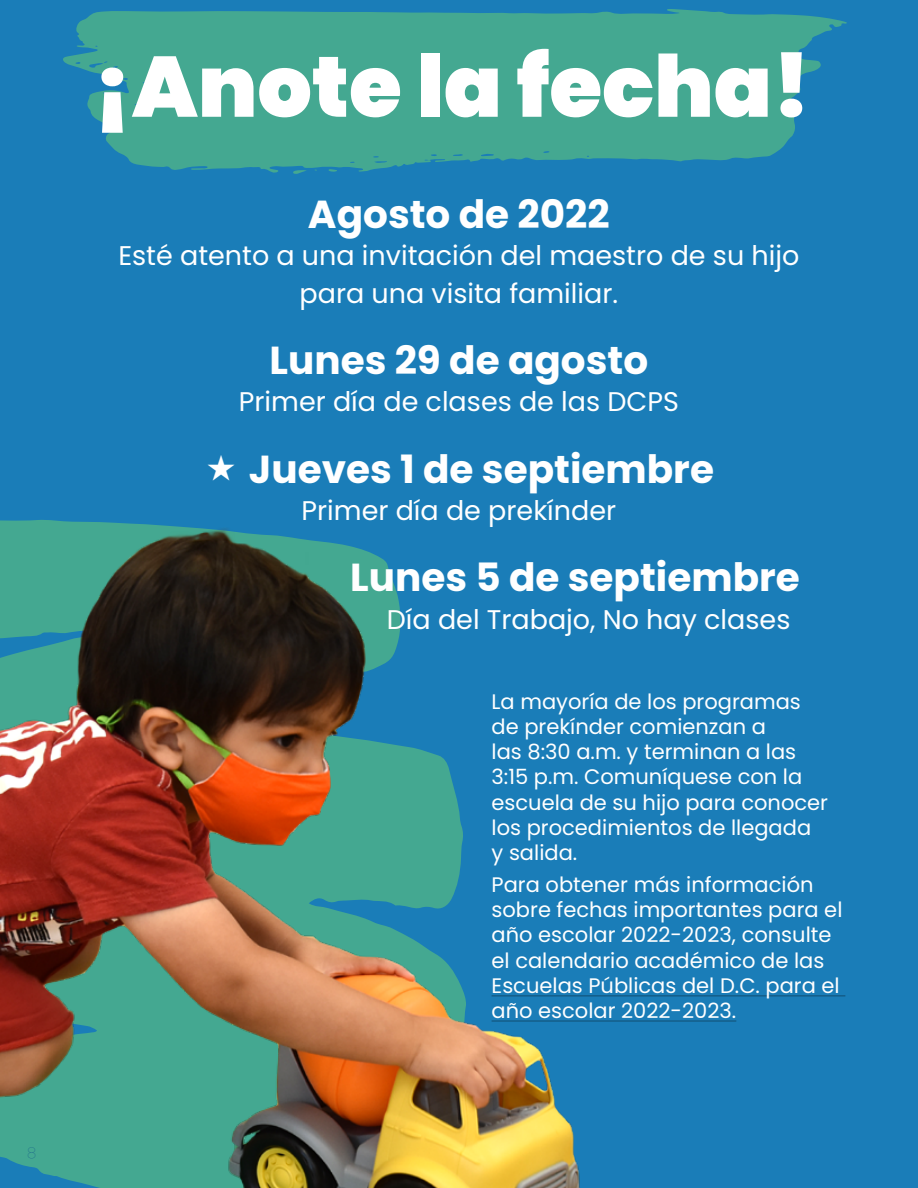
<style>
.page{position:relative;width:918px;height:1188px;background:#fff}
.page>*{position:absolute;margin:0;border:0;box-sizing:border-box;transform-origin:0 0}
.t1{font:900 85.5px "Poppins";color:#fff}
.Hyperlink{font:700 39px "Poppins";color:#fff}
.Hyperlink-2{font:27px/37.5px "Poppins";color:#fff;text-align:center}
.t2{font:21px/25.2px "Poppins";color:#fff}
.t3{font:100 15px "Poppins";color:#145e8a}
</style>
<div class="page">
<div style="left:0;top:1px;width:918px;height:1187px;background:#1a7db8"></div>
<hr style="left:492px;top:995px;width:353px;height:2px;background:#145e8a">
<hr style="left:492px;top:1020px;width:244px;height:2px;background:#145e8a">
<svg style="left:63px;top:9px;width:784px;height:164px;fill:#44a891"></svg>
<svg style="left:293px;top:170px;width:14px;height:4px"></svg>
<svg style="left:328px;top:169px;width:9px;height:3px"></svg>
<img style="left:0;top:520px;width:726px;height:668px">
<p class="t3" style="left:27px;top:1144px;width:11px">8</p>
<p class="t1" style="left:93px;top:37px;width:719px">¡Anote la fecha!</p>
<p class="Hyperlink" style="left:308px;top:191px;width:303px">Agosto de 2022</p>
<p class="Hyperlink-2" style="left:118px;top:237px;width:683px">Esté atento a una invitación del maestro de su hijo para una visita familiar.</p>
<p class="Hyperlink" style="left:269px;top:338px;width:380px">Lunes 29 de agosto</p>
<p class="Hyperlink-2" style="left:239px;top:383px;width:441px">Primer día de clases de las DCPS</p>
<p class="Hyperlink" style="left:249px;top:446px;width:467px">Jueves 1 de septiembre</p>
<p class="Hyperlink-2" style="left:302px;top:492px;width:316px">Primer día de prekínder</p>
<p class="Hyperlink" style="left:350px;top:555px;width:451px">Lunes 5 de septiembre</p>
<p class="Hyperlink-2" style="left:387px;top:601px;width:405px">Día del Trabajo, No hay clases</p>
<p class="t2" style="left:492px;top:689px;width:338px">La mayoría de los programas de prekínder comienzan a<br>las 8:30 a.m. y terminan a las<br>3:15 p.m. Comuníquese con la escuela de su hijo para conocer los procedimientos de llegada y salida.</p>
<p class="t2" style="left:492px;top:872px;width:352px">Para obtener más información sobre fechas importantes para el año escolar 2022-2023, consulte el calendario académico de las<br>Escuelas Públicas del D.C. para el año escolar 2022-2023.</p>
</div>
